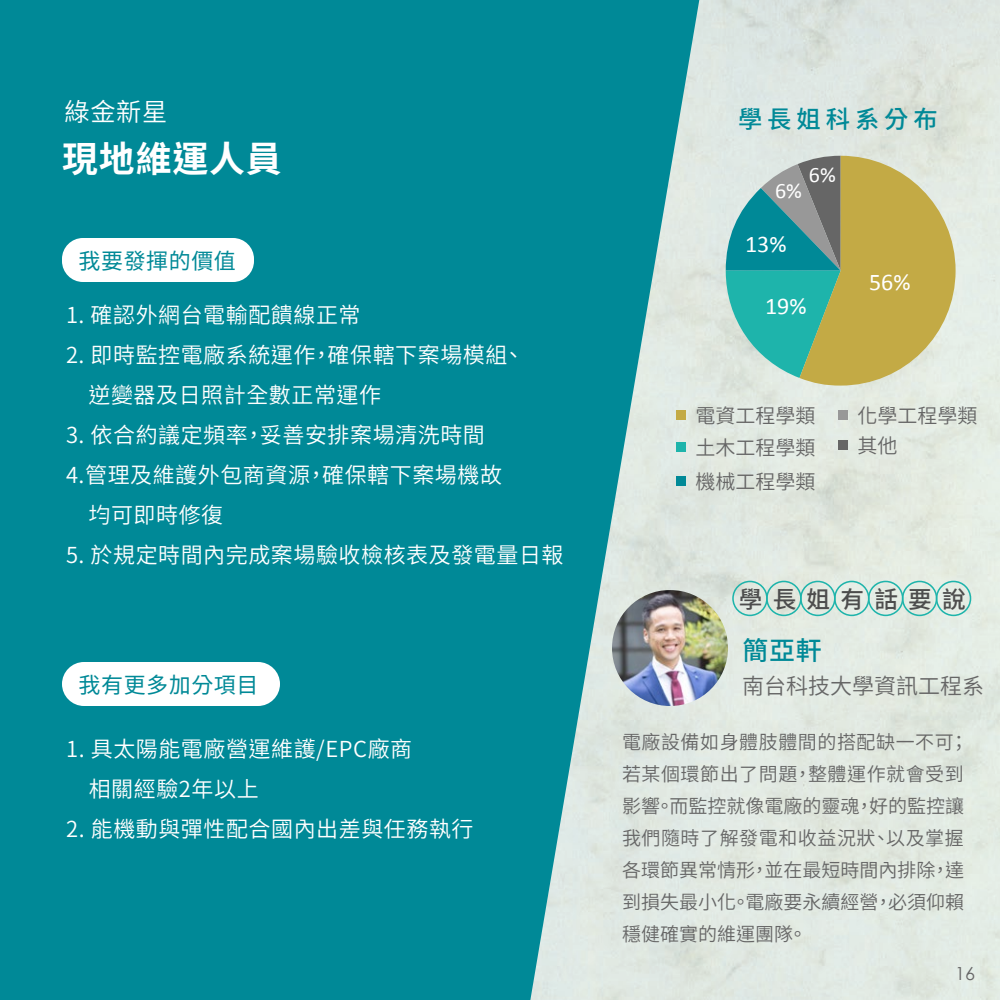
<style>
.page{position:relative;width:1000px;height:1000px;background:#008997}
.page>*{position:absolute;margin:0;border:0;box-sizing:border-box;transform-origin:0 0}
.t1{font:700 35.8px "Noto Sans CJ Ktc";letter-spacing:.025em;color:#fff}
.t2{font:500 26px "Noto Sans CJ Ktc";color:#008997}
.t3{font:600 25.2px "Noto Sans CJ Ktc";color:#fff}
.t4{font:500 24.4px "Noto Sans CJ Ktc";letter-spacing:.2em;color:#008997}
.t5{font:24px "Calibri";color:#fff}
.t6{font:500 23.6px "Noto Sans CJ Ktc";letter-spacing:.43em;color:#4d4d4d}
.t7{font:600 22px/40px "Noto Sans CJ Ktc";letter-spacing:.025em;color:#fff}
.t8{font:22px "Noto Sans CJ Ktc";letter-spacing:.025em;color:#008997}
.t9{font:600 22px "Noto Sans CJ Ktc";color:#666}
.t10{font:22px "Calibri";color:#fff}
.t11{font:600 20px/32px "Noto Sans CJ Ktc";color:#666}
.t12{font:600 19px/32px "Noto Sans CJ Ktc";color:#666}
.t13{font:18px "Century Gothic";color:#666}
</style>
<div class="page">
<img style="left:530px;top:0;width:470px;height:1000px">
<div style="left:62px;top:238px;width:192px;height:44px;background:#fff;border-radius:21px"></div>
<div style="left:62px;top:662px;width:218px;height:44px;background:#fff;border-radius:22px"></div>
<div style="left:676px;top:410px;width:10px;height:10px;background:#c3aa45"></div>
<div style="left:676px;top:442px;width:10px;height:10px;background:#1eb4ab"></div>
<div style="left:676px;top:476px;width:10px;height:10px;background:#008997"></div>
<div style="left:838px;top:410px;width:10px;height:10px;background:#989898"></div>
<div style="left:838px;top:440px;width:10px;height:10px;background:#666"></div>
<img style="left:612px;top:590px;width:116px;height:116px;border-radius:58px">
<div style="left:732px;top:581px;width:36px;height:35px;border:2px solid #1eb4ab;border-radius:50%"></div>
<div style="left:766px;top:581px;width:36px;height:35px;border:2px solid #1eb4ab;border-radius:50%"></div>
<div style="left:800px;top:581px;width:36px;height:35px;border:2px solid #1eb4ab;border-radius:50%"></div>
<div style="left:834px;top:581px;width:35px;height:35px;border:2px solid #1eb4ab;border-radius:50%"></div>
<div style="left:868px;top:581px;width:35px;height:35px;border:2px solid #1eb4ab;border-radius:50%"></div>
<div style="left:902px;top:581px;width:35px;height:35px;border:2px solid #1eb4ab;border-radius:50%"></div>
<div style="left:936px;top:581px;width:35px;height:35px;border:2px solid #1eb4ab;border-radius:50%"></div>
<svg style="left:726px;top:156px;width:230px;height:230px;background:#96b184"></svg>
<p class="t3" style="left:65px;top:97px;width:104px">綠金新星</p>
<h1 class="t1" style="left:62px;top:139px;width:221px">現地維運人員</h1>
<p class="t8" style="left:79px;top:248px;width:159px">我要發揮的價值</p>
<p class="t7" style="left:66px;top:295px;width:296px">1. 確認外網台電輸配饋線正常</p>
<p class="t7" style="left:66px;top:335px;width:460px">2. 即時監控電廠系統運作，確保轄下案場模組、　逆變器及日照計全數正常運作</p>
<p class="t7" style="left:66px;top:415px;width:438px">3. 依合約議定頻率，妥善安排案場清洗時間<br>4.管理及維護外包商資源，確保轄下案場機故　均可即時修復</p>
<p class="t7" style="left:66px;top:535px;width:499px">5. 於規定時間內完成案場驗收檢核表及發電量日報</p>
<p class="t8" style="left:79px;top:672px;width:181px">我有更多加分項目</p>
<p class="t7" style="left:66px;top:729px;width:348px">1. 具太陽能電廠營運維護/EPC廠商　相關經驗2年以上</p>
<p class="t7" style="left:66px;top:809px;width:409px">2. 能機動與彈性配合國內出差與任務執行</p>
<p class="t4" style="left:738px;top:105px;width:201px">學長姐科系分布</p>
<p class="t10" style="left:775px;top:177px;width:28px">6%</p>
<p class="t10" style="left:809px;top:161px;width:28px">6%</p>
<p class="t5" style="left:745px;top:229px;width:43px">13%</p>
<p class="t5" style="left:765px;top:291px;width:43px">19%</p>
<p class="t5" style="left:869px;top:267px;width:43px">56%</p>
<p class="t11" style="left:695px;top:400px;width:121px">電資工程學類土木工程學類</p>
<p class="t11" style="left:695px;top:466px;width:121px">機械工程學類</p>
<p class="t11" style="left:857px;top:401px;width:121px;line-height:30px">化學工程學類其他</p>
<p class="t6" style="left:739px;top:586px;width:228px">學長姐有話要說</p>
<p class="t2" style="left:743px;top:635px;width:81px">簡亞軒</p>
<p class="t9" style="left:742px;top:674px;width:243px">南台科技大學資訊工程系</p>
<p class="t12" style="left:622px;top:726px;width:348px">電廠設備如身體肢體間的搭配缺一不可；若某個環節出了問題，整體運作就會受到影響。而監控就像電廠的靈魂，好的監控讓我們隨時了解發電和收益況狀、以及掌握各環節異常情形，並在最短時間內排除，達到損失最小化。電廠要永續經營，必須仰賴穩健確實的維運團隊。</p>
<p class="t13" style="left:955px;top:961px;width:21px">16</p>
</div>
